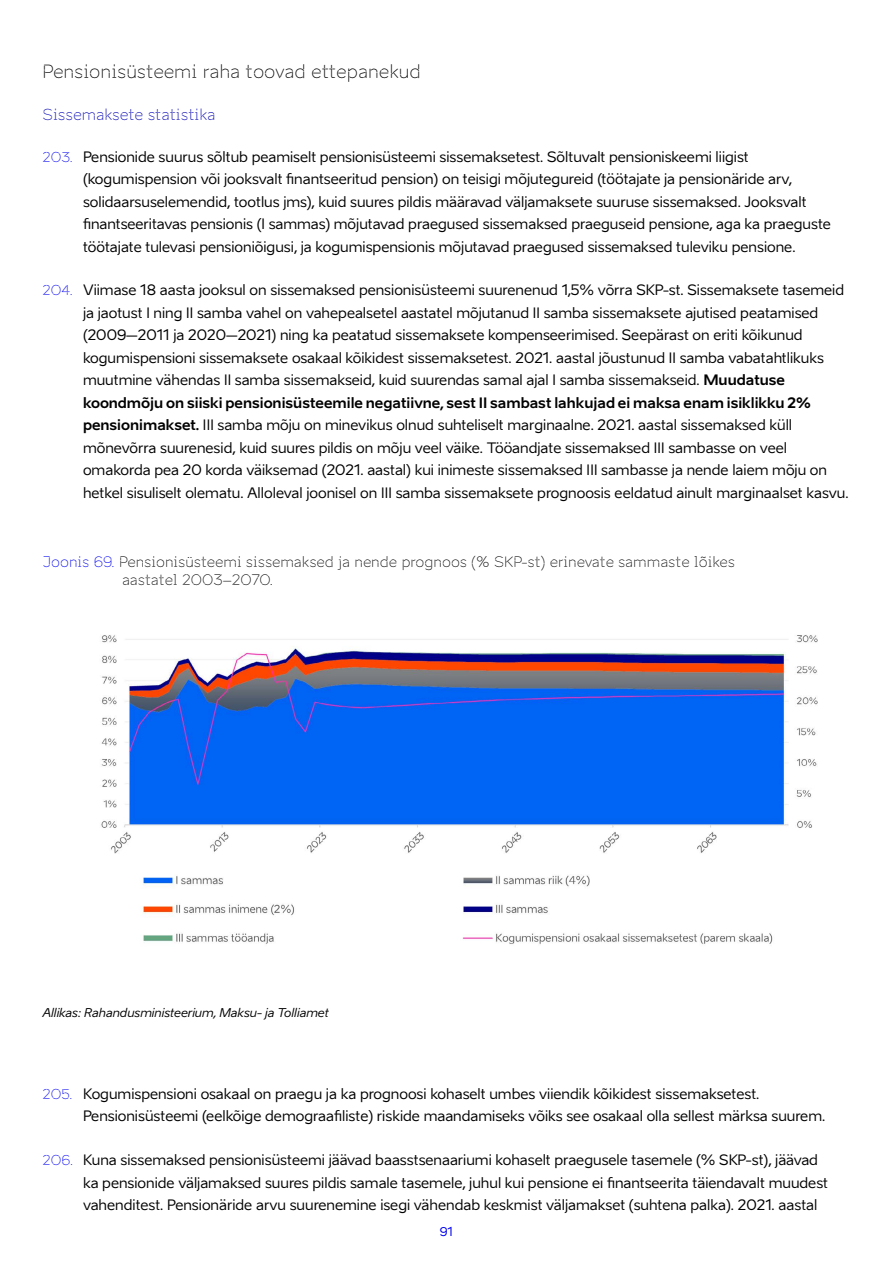
<style>
.page{position:relative;width:893px;height:1263px;background:#fff}
.page>*{position:absolute;margin:0;border:0;box-sizing:border-box;transform-origin:0 0}
.t1{font:18px "Aino Headline";color:#000}
.t2{font:15px "Aino Headline";color:#0000b2}
.t3{font:14.25px/22.5px "Aino";color:#000}
.t4{font:14.25px/18px "Aino Headline";color:#000}
.t5{font:italic 12px "Aino";color:#000}
.t6{font:12px "Aino";color:#0000f0}
.s1{font-family:"Aino Headline";font-size:13.5px;color:#0000f0}
.s2{font-weight:700}
.s3{color:#0000f0}
</style>
<div class="page">
<img style="left:101px;top:635px;width:717px;height:309px">
<p class="t1" style="left:43px;top:60px;width:380px">Pensionisüsteemi raha toovad ettepanekud</p>
<p class="t2" style="left:43px;top:105px;width:175px">Sissemaksete statistika</p>
<p class="t3" style="left:83px;top:145px;width:749px;text-indent:-40px"><span class="s1">203.</span> Pensionide suurus sõltub peamiselt pensionisüsteemi sissemaksetest. Sõltuvalt pensioniskeemi liigist (kogumispension või jooksvalt finantseeritud pension) on teisigi mõjutegureid (töötajate ja pensionäride arv, solidaarsuselemendid, tootlus jms), kuid suures pildis määravad väljamaksete suuruse sissemaksed. Jooksvalt finantseeritavas pensionis (I sammas) mõjutavad praegused sissemaksed praeguseid pensione, aga ka praeguste töötajate tulevasi pensioniõigusi, ja kogumispensionis mõjutavad praegused sissemaksed tuleviku pensione.</p>
<p class="t3" style="left:83px;top:279px;width:767px;text-indent:-40px"><span class="s1">204.</span> Viimase 18 aasta jooksul on sissemaksed pensionisüsteemi suurenenud 1,5% võrra SKP-st. Sissemaksete tasemeid ja jaotust I ning II samba vahel on vahepealsetel aastatel mõjutanud II samba sissemaksete ajutised peatamised (2009–2011 ja 2020–2021) ning ka peatatud sissemaksete kompenseerimised. Seepärast on eriti kõikunud kogumispensioni sissemaksete osakaal kõikidest sissemaksetest. 2021. aastal jõustunud II samba vabatahtlikuks muutmine vähendas II samba sissemakseid, kuid suurendas samal ajal I samba sissemakseid. <span class="s2">Muudatuse koondmõju on siiski pensionisüsteemile negatiivne, sest II sambast lahkujad ei maksa enam isiklikku 2% pensionimakset.</span> III samba mõju on minevikus olnud suhteliselt marginaalne. 2021. aastal sissemaksed küll mõnevõrra suurenesid, kuid suures pildis on mõju veel väike. Tööandjate sissemaksed III sambasse on veel omakorda pea 20 korda väiksemad (2021. aastal) kui inimeste sissemaksed III sambasse ja nende laiem mõju on hetkel sisuliselt olematu. Alloleval joonisel on III samba sissemaksete prognoosis eeldatud ainult marginaalset kasvu.</p>
<p class="t4" style="left:122px;top:553px;width:614px;text-indent:-80px"><span class="s3">Joonis 69.</span> Pensionisüsteemi sissemaksed ja nende prognoos (% SKP-st) erinevate sammaste lõikes aastatel 2003–2070.</p>
<p class="t5" style="left:43px;top:1005px;width:288px">Allikas: Rahandusministeerium, Maksu- ja Tolliamet</p>
<p class="t3" style="left:83px;top:1082px;width:744px;text-indent:-41px"><span class="s1">205.</span> Kogumispensioni osakaal on praegu ja ka prognoosi kohaselt umbes viiendik kõikidest sissemaksetest.<br>Pensionisüsteemi (eelkõige demograafiliste) riskide maandamiseks võiks see osakaal olla sellest märksa suurem.</p>
<p class="t3" style="left:83px;top:1149px;width:747px;text-indent:-41px"><span class="s1">206.</span> Kuna sissemaksed pensionisüsteemi jäävad baasstsenaariumi kohaselt praegusele tasemele (% SKP-st), jäävad ka pensionide väljamaksed suures pildis samale tasemele, juhul kui pensione ei finantseerita täiendavalt muudest vahenditest. Pensionäride arvu suurenemine isegi vähendab keskmist väljamakset (suhtena palka). 2021. aastal</p>
<p class="t6" style="left:440px;top:1224px;width:15px">91</p>
</div>
